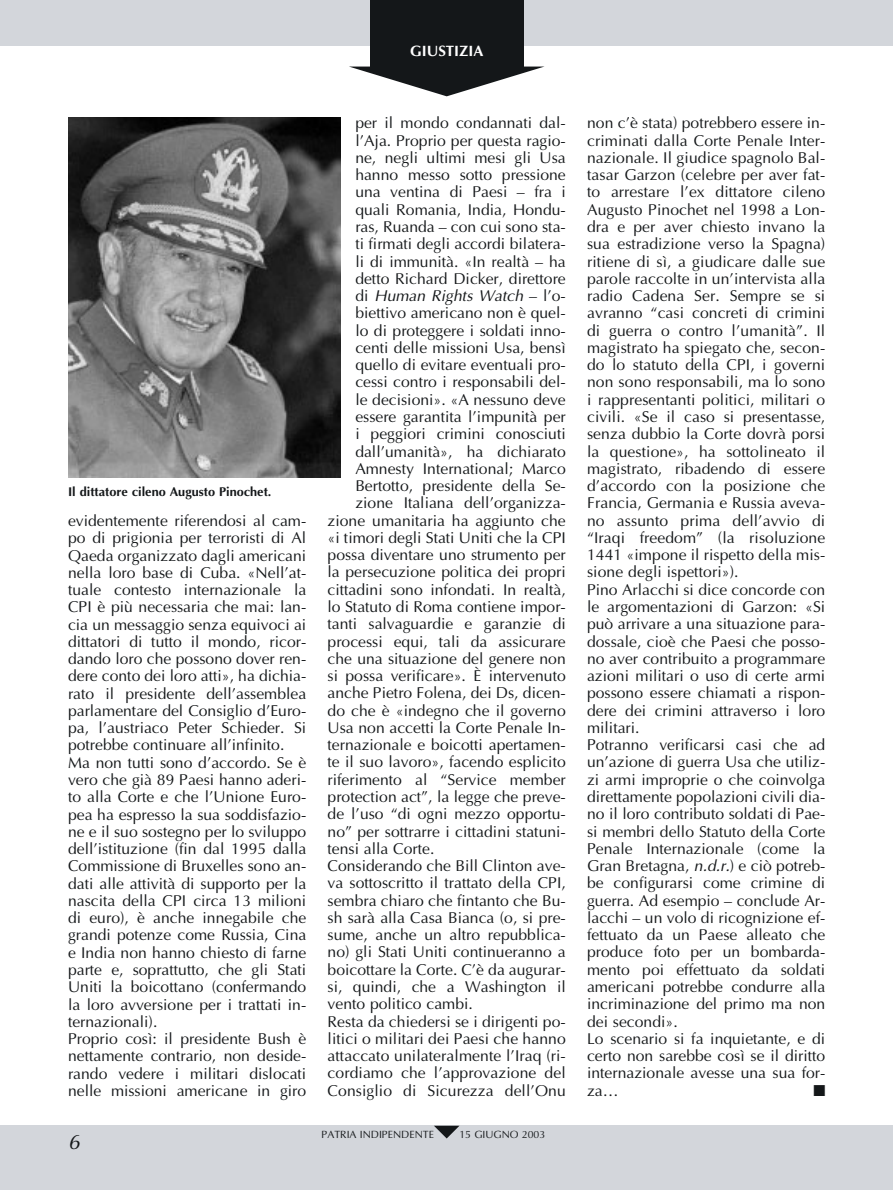
<style>
.page{position:relative;width:893px;height:1190px;background:#fff}
.page>*{position:absolute;margin:0;border:0;box-sizing:border-box;transform-origin:0 0}
.t1{font:italic 21px "Optima";color:#141719}
.t2{font:15.75px/17.2px "Optima";color:#141719}
.t3{font:italic 15.75px "Optima";color:#141719}
.t4{font:15.75px "Zapf Dingbats";color:#141719}
.t5{font:700 15px "Optima";color:#fff}
.t6{font:700 12.75px "Optima";color:#141719}
.t7{font:10.5px "Optima";color:#141719}
.s1{font-style:normal}
.s2{font-style:italic}
</style>
<div class="page">
<div style="left:0;top:0;width:892px;height:45px;background:#d3d6db"></div>
<div style="left:0;top:1125px;width:892px;height:64px;background:#d3d6db"></div>
<div style="left:370px;top:0;width:153px;height:67px;background:#141719"></div>
<svg style="left:350px;top:67px;width:193px;height:29px"></svg>
<svg style="left:434px;top:1125px;width:25px;height:13px"></svg>
<img style="left:68px;top:118px;width:272px;height:359px">
<p class="t5" style="left:410px;top:44px;width:75px">GIUSTIZIA</p>
<p class="t6" style="left:68px;top:487px;width:205px">Il dittatore cileno Augusto Pinochet.</p>
<p class="t2" style="left:68px;top:513px;width:240px">evidentemente riferendosi al cam&shy;po di prigionia per terroristi di Al Qaeda organizzato dagli americani nella loro base di Cuba. «Nell’at&shy;tuale contesto internazionale la CPI è più necessaria che mai: lan&shy;cia un messaggio senza equivoci ai dittatori di tutto il mondo, ricor&shy;dando loro che possono dover ren&shy;dere conto dei loro atti», ha dichia&shy;rato il presidente dell’assemblea parlamentare del Consiglio d’Euro&shy;pa, l’austriaco Peter Schieder. Si potrebbe continuare all’infinito.<br>Ma non tutti sono d’accordo. Se è vero che già 89 Paesi hanno aderi&shy;to alla Corte e che l’Unione Euro&shy;pea ha espresso la sua soddisfazio&shy;ne e il suo sostegno per lo sviluppo dell’istituzione (fin dal 1995 dalla Commissione di Bruxelles sono an&shy;dati alle attività di supporto per la nascita della CPI circa 13 milioni di euro), è anche innegabile che grandi potenze come Russia, Cina e India non hanno chiesto di farne parte e, soprattutto, che gli Stati Uniti la boicottano (confermando la loro avversione per i trattati in&shy;ternazionali).<br>Proprio così: il presidente Bush è nettamente contrario, non deside&shy;rando vedere i militari dislocati nelle missioni americane in giro</p>
<h1 class="t1" style="left:68px;top:1132px;width:13px">6</h1>
<p class="t2" style="left:355px;top:116px;width:212px">per il mondo condannati dal-</p>
<p class="t2" style="left:355px;top:133px;width:212px">l’Aja. Proprio per questa ragio-</p>
<p class="t2" style="left:355px;top:150px;width:212px">ne, negli ultimi mesi gli Usa</p>
<p class="t2" style="left:355px;top:168px;width:212px">hanno messo sotto pressione</p>
<p class="t2" style="left:355px;top:185px;width:212px">una ventina di Paesi – fra i</p>
<p class="t2" style="left:355px;top:202px;width:212px">quali Romania, India, Hondu-</p>
<p class="t2" style="left:355px;top:219px;width:212px">ras, Ruanda – con cui sono sta-</p>
<p class="t2" style="left:355px;top:237px;width:212px">ti firmati degli accordi bilatera-</p>
<p class="t2" style="left:355px;top:254px;width:212px">li di immunità. «In realtà – ha</p>
<p class="t2" style="left:355px;top:271px;width:212px">detto Richard Dicker, direttore</p>
<p class="t3" style="left:355px;top:289px;width:212px"><span class="s1">di</span> Human Rights Watch <span class="s1">– l’o-</span></p>
<p class="t2" style="left:355px;top:306px;width:212px">biettivo americano non è quel-</p>
<p class="t2" style="left:355px;top:323px;width:212px">lo di proteggere i soldati inno-</p>
<p class="t2" style="left:355px;top:340px;width:212px">centi delle missioni Usa, bensì</p>
<p class="t2" style="left:355px;top:358px;width:212px">quello di evitare eventuali pro-</p>
<p class="t2" style="left:355px;top:375px;width:212px">cessi contro i responsabili del-</p>
<p class="t2" style="left:355px;top:392px;width:212px">le decisioni». «A nessuno deve</p>
<p class="t2" style="left:355px;top:409px;width:212px">essere garantita l’impunità per</p>
<p class="t2" style="left:355px;top:427px;width:212px">i peggiori crimini conosciuti</p>
<p class="t2" style="left:355px;top:444px;width:212px">dall’umanità», ha dichiarato</p>
<p class="t2" style="left:355px;top:461px;width:212px">Amnesty International; Marco</p>
<p class="t2" style="left:355px;top:478px;width:212px">Bertotto, presidente della Se-</p>
<p class="t2" style="left:355px;top:496px;width:212px">zione Italiana dell’organizza-</p>
<p class="t2" style="left:327px;top:513px;width:240px">zione umanitaria ha aggiunto che</p>
<p class="t2" style="left:327px;top:530px;width:240px">«i timori degli Stati Uniti che la CPI</p>
<p class="t2" style="left:327px;top:547px;width:240px">possa diventare uno strumento per</p>
<p class="t2" style="left:327px;top:565px;width:240px">la persecuzione politica dei propri</p>
<p class="t2" style="left:327px;top:582px;width:240px">cittadini sono infondati. In realtà,</p>
<p class="t2" style="left:327px;top:599px;width:240px">lo Statuto di Roma contiene impor-</p>
<p class="t2" style="left:327px;top:617px;width:240px">tanti salvaguardie e garanzie di</p>
<p class="t2" style="left:327px;top:634px;width:240px">processi equi, tali da assicurare</p>
<p class="t2" style="left:327px;top:651px;width:240px">che una situazione del genere non</p>
<p class="t2" style="left:327px;top:668px;width:240px">si possa verificare». È intervenuto</p>
<p class="t2" style="left:327px;top:686px;width:240px">anche Pietro Folena, dei Ds, dicen-</p>
<p class="t2" style="left:327px;top:703px;width:240px">do che è «indegno che il governo</p>
<p class="t2" style="left:327px;top:720px;width:240px">Usa non accetti la Corte Penale In-</p>
<p class="t2" style="left:327px;top:737px;width:240px">ternazionale e boicotti apertamen-</p>
<p class="t2" style="left:327px;top:755px;width:240px">te il suo lavoro», facendo esplicito</p>
<p class="t2" style="left:327px;top:772px;width:240px">riferimento al “Service member</p>
<p class="t2" style="left:327px;top:789px;width:240px">protection act”, la legge che preve-</p>
<p class="t2" style="left:327px;top:806px;width:240px">de l’uso “di ogni mezzo opportu-</p>
<p class="t2" style="left:327px;top:824px;width:240px">no” per sottrarre i cittadini statuni-</p>
<p class="t2" style="left:327px;top:841px;width:108px">tensi alla Corte.</p>
<p class="t2" style="left:327px;top:858px;width:240px">Considerando che Bill Clinton ave-</p>
<p class="t2" style="left:327px;top:876px;width:240px">va sottoscritto il trattato della CPI,</p>
<p class="t2" style="left:327px;top:893px;width:240px">sembra chiaro che fintanto che Bu-</p>
<p class="t2" style="left:327px;top:910px;width:240px">sh sarà alla Casa Bianca (o, si pre-</p>
<p class="t2" style="left:327px;top:927px;width:240px">sume, anche un altro repubblica-</p>
<p class="t2" style="left:327px;top:945px;width:240px">no) gli Stati Uniti continueranno a</p>
<p class="t2" style="left:327px;top:962px;width:240px">boicottare la Corte. C’è da augurar-</p>
<p class="t2" style="left:327px;top:979px;width:240px">si, quindi, che a Washington il</p>
<p class="t2" style="left:327px;top:996px;width:147px">vento politico cambi.</p>
<p class="t2" style="left:327px;top:1014px;width:240px">Resta da chiedersi se i dirigenti po-</p>
<p class="t2" style="left:327px;top:1031px;width:240px">litici o militari dei Paesi che hanno</p>
<p class="t2" style="left:327px;top:1048px;width:240px">attaccato unilateralmente l’Iraq (ri-</p>
<p class="t2" style="left:327px;top:1065px;width:240px">cordiamo che l’approvazione del</p>
<p class="t2" style="left:327px;top:1083px;width:240px">Consiglio di Sicurezza dell’Onu</p>
<p class="t7" style="left:321px;top:1130px;width:114px">PATRIA INDIPENDENTE</p>
<p class="t7" style="left:459px;top:1130px;width:87px">15 GIUGNO 2003</p>
<p class="t2" style="left:587px;top:116px;width:240px">non c’è stata) potrebbero essere in&shy;criminati dalla Corte Penale Inter&shy;nazionale. Il giudice spagnolo Bal&shy;tasar Garzon (celebre per aver fat&shy;to arrestare l’ex dittatore cileno<br>Augusto Pinochet nel 1998 a Lon&shy;dra e per aver chiesto invano la sua estradizione verso la Spagna) ritiene di sì, a giudicare dalle sue parole raccolte in un’intervista alla radio Cadena Ser. Sempre se si avranno “casi concreti di crimini di guerra o contro l’umanità”. Il magistrato ha spiegato che, secon&shy;do lo statuto della CPI, i governi non sono responsabili, ma lo sono i rappresentanti politici, militari o civili. «Se il caso si presentasse, senza dubbio la Corte dovrà porsi la questione», ha sottolineato il magistrato, ribadendo di essere d’accordo con la posizione che<br>Francia, Germania e Russia aveva&shy;no assunto prima dell’avvio di “Iraqi freedom” (la risoluzione<br>1441 «impone il rispetto della mis&shy;sione degli ispettori»).<br>Pino Arlacchi si dice concorde con le argomentazioni di Garzon: «Si può arrivare a una situazione para&shy;dossale, cioè che Paesi che posso&shy;no aver contribuito a programmare azioni militari o uso di certe armi possono essere chiamati a rispon&shy;dere dei crimini attraverso i loro militari.<br>Potranno verificarsi casi che ad un’azione di guerra Usa che utiliz&shy;zi armi improprie o che coinvolga direttamente popolazioni civili dia&shy;no il loro contributo soldati di Pae&shy;si membri dello Statuto della Corte<br>Penale Internazionale (come la<br>Gran Bretagna, <span class="s2">n.d.r.</span>) e ciò potreb&shy;be configurarsi come crimine di guerra. Ad esempio – conclude Ar&shy;lacchi – un volo di ricognizione ef&shy;fettuato da un Paese alleato che produce foto per un bombarda&shy;mento poi effettuato da soldati americani potrebbe condurre alla incriminazione del primo ma non dei secondi».<br>Lo scenario si fa inquietante, e di certo non sarebbe così se il diritto internazionale avesse una sua for&shy;za…</p>
<p class="t4" style="left:813px;top:1082px;width:13px">■</p>
</div>
